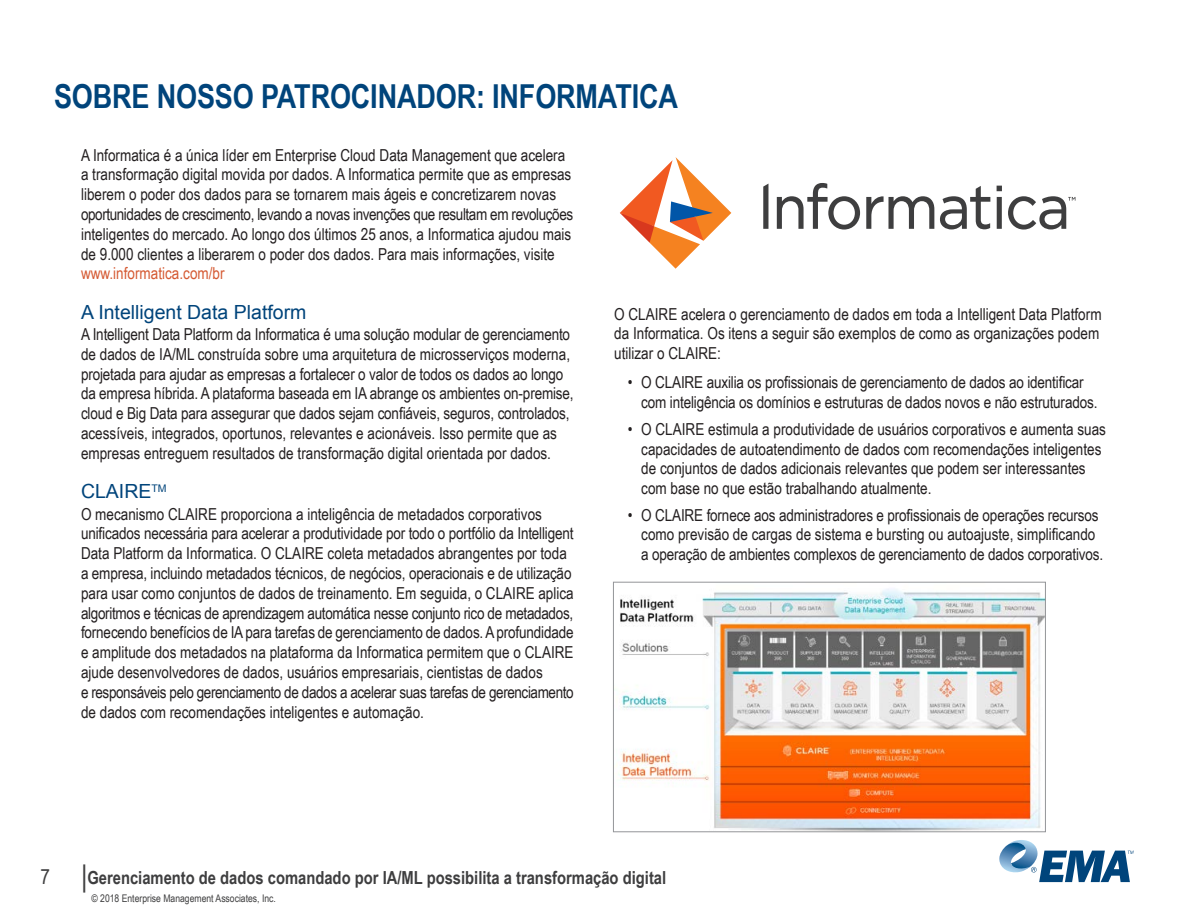
<style>
.page{position:relative;width:1188px;height:918px;background:#fff}
.page>*{position:absolute;margin:0;border:0;box-sizing:border-box;transform-origin:0 0}
.HEAD_TITLE_1{font:700 33px "Arial Narrow";letter-spacing:-.005em;color:#00447b}
.Heading_2{font:19.5px "Arial";color:#00447b}
.t1{font:700 18px "Arial Narrow";color:#3e3e3f}
.t2{font:16.5px/19.8px "Arial Narrow";color:#231f20}
.t3{font:10.5px "Arial Narrow";color:#3e3e3f}
.s1{color:#d55a33}
.s2{font-weight:400;font-size:21px}
.s3{font-weight:400;font-size:30px}
</style>
<div class="page">
<svg style="left:999px;top:840px;width:135px;height:42px"></svg>
<svg style="left:620px;top:157px;width:111px;height:112px"></svg>
<svg style="left:763px;top:184px;width:5px;height:45px"></svg>
<svg style="left:997px;top:186px;width:5px;height:5px"></svg>
<svg style="left:866px;top:196px;width:68px;height:33px"></svg>
<svg style="left:940px;top:186px;width:50px;height:43px"></svg>
<svg style="left:777px;top:183px;width:83px;height:47px"></svg>
<svg style="left:997px;top:197px;width:5px;height:32px"></svg>
<svg style="left:1008px;top:196px;width:67px;height:34px"></svg>
<img style="left:616px;top:589px;width:428px;height:241px">
<div style="left:613px;top:582px;width:433px;height:250px;border:1px solid #939598"></div>
<p class="HEAD_TITLE_1" style="left:54px;top:71px;width:626px">SOBRE NOSSO PATROCINADOR: INFORMATICA</p>
<p class="t2" style="left:81px;top:144px;width:494px">A Informatica é a única líder em Enterprise Cloud Data Management que acelera a transformação digital movida por dados. A Informatica permite que as empresas liberem o poder dos dados para se tornarem mais ágeis e concretizarem novas oportunidades de crescimento, levando a novas invenções que resultam em revoluções inteligentes do mercado. Ao longo dos últimos 25 anos, a Informatica ajudou mais de 9.000 clientes a liberarem o poder dos dados. Para mais informações, visite <span class="s1">www.informatica.com/br</span></p>
<p class="Heading_2" style="left:81px;top:299px;width:227px">A Intelligent Data Platform</p>
<p class="t2" style="left:81px;top:324px;width:494px">A Intelligent Data Platform da Informatica é uma solução modular de gerenciamento de dados de IA/ML construída sobre uma arquitetura de microsserviços moderna, projetada para ajudar as empresas a fortalecer o valor de todos os dados ao longo da empresa híbrida. A plataforma baseada em IA abrange os ambientes on-premise, cloud e Big Data para assegurar que dados sejam confiáveis, seguros, controlados, acessíveis, integrados, oportunos, relevantes e acionáveis. Isso permite que as empresas entreguem resultados de transformação digital orientada por dados.</p>
<p class="Heading_2" style="left:81px;top:479px;width:87px">CLAIRE<sup>TM</sup></p>
<p class="t2" style="left:81px;top:503px;width:494px">O mecanismo CLAIRE proporciona a inteligência de metadados corporativos unificados necessária para acelerar a produtividade por todo o portfólio da Intelligent Data Platform da Informatica. O CLAIRE coleta metadados abrangentes por toda a empresa, incluindo metadados técnicos, de negócios, operacionais e de utilização para usar como conjuntos de dados de treinamento. Em seguida, o CLAIRE aplica algoritmos e técnicas de aprendizagem automática nesse conjunto rico de metadados, fornecendo benefícios de IA para tarefas de gerenciamento de dados. A profundidade e amplitude dos metadados na plataforma da Informatica permitem que o CLAIRE ajude desenvolvedores de dados, usuários empresariais, cientistas de dados<br>e responsáveis pelo gerenciamento de dados a acelerar suas tarefas de gerenciamento de dados com recomendações inteligentes e automação.</p>
<p class="t2" style="left:614px;top:303px;width:489px">O CLAIRE acelera o gerenciamento de dados em toda a Intelligent Data Platform da Informatica. Os itens a seguir são exemplos de como as organizações podem utilizar o CLAIRE:</p>
<p class="t2" style="left:641px;top:372px;width:458px;text-indent:-14px">• O CLAIRE auxilia os profissionais de gerenciamento de dados ao identificar com inteligência os domínios e estruturas de dados novos e não estruturados.</p>
<p class="t2" style="left:641px;top:418px;width:466px;text-indent:-14px">• O CLAIRE estimula a produtividade de usuários corporativos e aumenta suas capacidades de autoatendimento de dados com recomendações inteligentes de conjuntos de dados adicionais relevantes que podem ser interessantes com base no que estão trabalhando atualmente.</p>
<p class="t2" style="left:641px;top:504px;width:463px;text-indent:-14px">• O CLAIRE fornece aos administradores e profissionais de operações recursos como previsão de cargas de sistema e bursting ou autoajuste, simplificando a operação de ambientes complexos de gerenciamento de dados corporativos.</p>
<p class="t1" style="left:40px;top:864px;width:627px"><span class="s2">7</span> <span class="s3">|</span>Gerenciamento de dados comandado por IA/ML possibilita a transformação digital</p>
<p class="t3" style="left:92px;top:890px;width:186px">© 2018 Enterprise Management Associates, Inc.</p>
</div>
